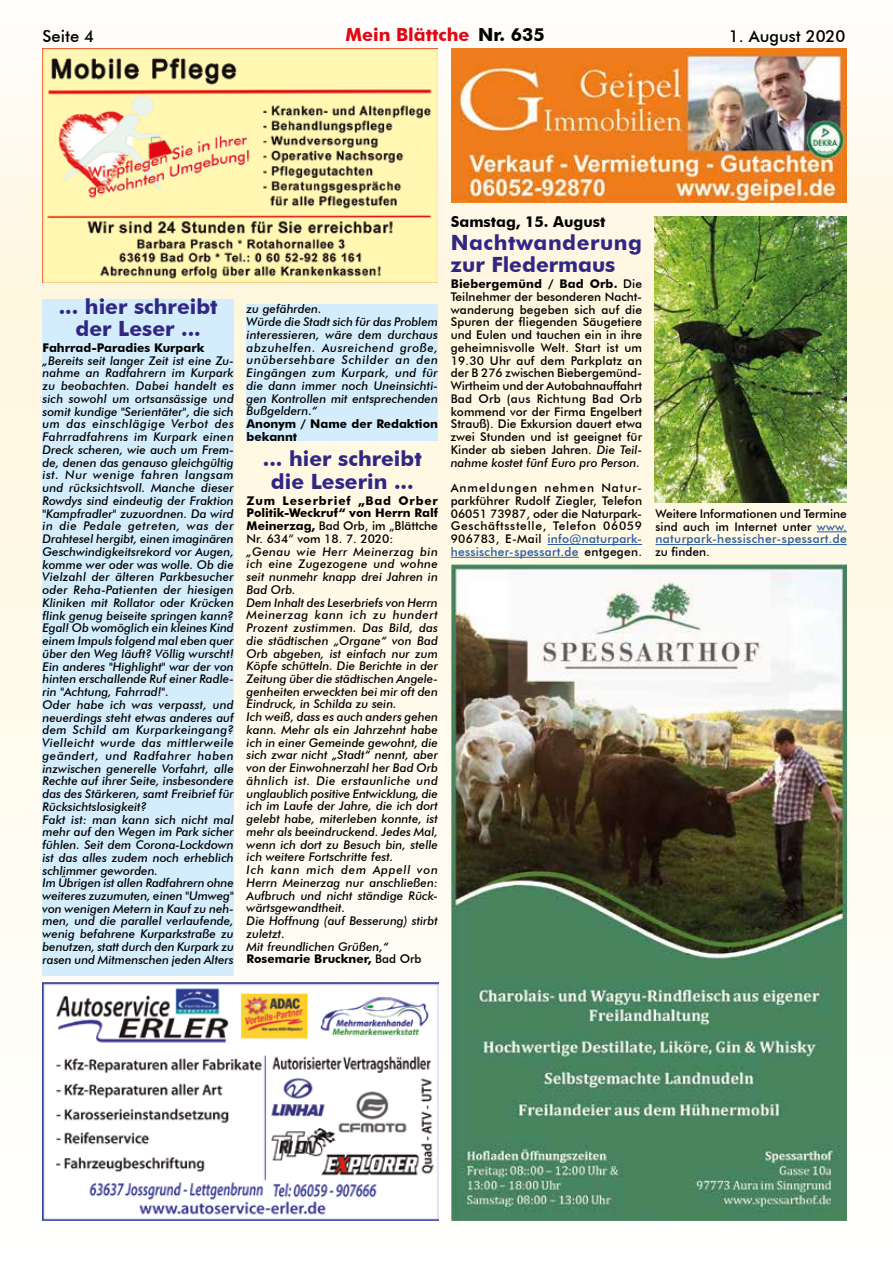
<style>
.page{position:relative;width:893px;height:1263px;background:#fff}
.page>*{position:absolute;margin:0;border:0;box-sizing:border-box;transform-origin:0 0}
.t1{font:700 21px/22.5px "Futura BT";color:#312783;text-align:center}
.t2{font:700 21px/22.5px "Futura BT";letter-spacing:.025em;color:#312783}
.t3{font:700 18px "Futura BT";color:#e30613}
.t4{font:500 16.5px "Futura BT";color:#000}
.t5{font:700 15px "Futura BT";color:#000}
.t6{font:italic 500 12px/12.8px "Futura BT";color:#000}
.t7{font:500 12px/12.8px "Futura BT";letter-spacing:.02em;color:#000;text-align:justify}
.t8{font:700 12px/12.8px "Futura BT";color:#000;text-align:justify}
.t9{font:500 12px "Futura BT";color:#000}
.s1{color:#000}
.s2{font-weight:500}
.s3{font-weight:700;font-style:normal}
.s4{font-style:normal}
.s5{font-weight:700}
.s6{font-style:italic}
.s7{color:#275b9b}
</style>
<div class="page">
<img style="left:0;top:48px;width:893px;height:1173px">
<img style="left:43px;top:48px;width:395px;height:234px">
<img style="left:451px;top:564px;width:396px;height:656px">
<img style="left:43px;top:983px;width:395px;height:237px">
<img style="left:451px;top:48px;width:396px;height:155px">
<hr style="left:548px;top:544px;width:94px;height:1px;background:#275b9b">
<hr style="left:451px;top:557px;width:128px;height:1px;background:#275b9b">
<div style="left:43px;top:299px;width:191px;height:676px;background:#d4edfc"></div>
<div style="left:247px;top:304px;width:191px;height:137px;background:#d4edfc"></div>
<hr style="left:817px;top:531px;width:30px;height:1px;background:#275b9b">
<hr style="left:655px;top:544px;width:192px;height:1px;background:#275b9b">
<img style="left:655px;top:216px;width:191px;height:286px">
<h3 class="t4" style="left:43px;top:26px;width:53px">Seite 4</h3>
<h2 class="t3" style="left:345px;top:24px;width:201px">Mein Blättche <span class="s1">Nr. 635</span></h2>
<h3 class="t4" style="left:729px;top:26px;width:118px">1. August 2020</h3>
<h1 class="t1" style="left:59px;top:295px;width:160px">... hier schreibt der Leser ...</h1>
<p class="t8" style="left:43px;top:341px;width:164px">Fahrrad-Paradies Kurpark</p>
<p class="t6" style="left:43px;top:354px;width:193px">„Bereits seit langer Zeit ist eine Zu&shy;nahme an Radfahrern im Kurpark zu beobachten. Dabei handelt es sich sowohl um ortsansässige und somit kundige "Serientäter", die sich um das einschlägige Verbot des Fahrradfahrens im Kurpark einen Dreck scheren, wie auch um Frem&shy;de, denen das genauso gleichgültig ist. Nur wenige fahren langsam und rücksichtsvoll. Manche dieser Rowdys sind eindeutig der Fraktion "Kampfradler" zuzuordnen. Da wird in die Pedale getreten, was der Drahtesel hergibt, einen imaginären Geschwindigkeitsrekord vor Augen, komme wer oder was wolle. Ob die Vielzahl der älteren Parkbesucher oder Reha-Patienten der hiesigen Kliniken mit Rollator oder Krücken flink genug beiseite springen kann?<br>Egal! Ob womöglich ein kleines Kind einem Impuls folgend mal eben quer über den Weg läuft? Völlig wurscht!<br>Ein anderes "Highlight" war der von hinten erschallende Ruf einer Radle&shy;rin "Achtung, Fahrrad!".<br>Oder habe ich was verpasst, und neuerdings steht etwas anderes auf dem Schild am Kurparkeingang?<br>Vielleicht wurde das mittlerweile geändert, und Radfahrer haben inzwischen generelle Vorfahrt, alle Rechte auf ihrer Seite, insbesondere das des Stärkeren, samt Freibrief für Rücksichtslosigkeit?<br>Fakt ist: man kann sich nicht mal mehr auf den Wegen im Park sicher fühlen. Seit dem Corona-Lockdown ist das alles zudem noch erheblich schlimmer geworden.<br>Im Übrigen ist allen Radfahrern ohne weiteres zuzumuten, einen "Umweg" von wenigen Metern in Kauf zu neh&shy;men, und die parallel verlaufende, wenig befahrene Kurparkstraße zu benutzen, statt durch den Kurpark zu rasen und Mitmenschen jeden Alters</p>
<p class="t6" style="left:247px;top:303px;width:193px">zu gefährden.<br>Würde die Stadt sich für das Problem interessieren, wäre dem durchaus abzuhelfen. Ausreichend große, unübersehbare Schilder an den<br>Eingängen zum Kurpark, und für die dann immer noch Uneinsichti&shy;gen Kontrollen mit entsprechenden<br>Bußgeldern.“</p>
<p class="t8" style="left:247px;top:417px;width:193px">Anonym / Name der Redaktion bekannt</p>
<h1 class="t1" style="left:263px;top:447px;width:160px">... hier schreibt die Leserin ...</h1>
<p class="t8" style="left:247px;top:494px;width:193px">Zum Leserbrief „Bad Orber Politik-Weckruf“ von Herrn Ralf Meinerzag, <span class="s2">Bad Orb, im „Blättche Nr. 634“ vom 18. 7. 2020:</span></p>
<p class="t6" style="left:247px;top:545px;width:193px">„Genau wie Herr Meinerzag bin ich eine Zugezogene und wohne seit nunmehr knapp drei Jahren in<br>Bad Orb.<br>Dem Inhalt des Leserbriefs von Herrn<br>Meinerzag kann ich zu hundert<br>Prozent zustimmen. Das Bild, das die städtischen „Organe“ von Bad<br>Orb abgeben, ist einfach nur zum<br>Köpfe schütteln. Die Berichte in der<br>Zeitung über die städtischen Angele&shy;genheiten erweckten bei mir oft den<br>Eindruck, in Schilda zu sein.<br>Ich weiß, dass es auch anders gehen kann. Mehr als ein Jahrzehnt habe ich in einer Gemeinde gewohnt, die sich zwar nicht „Stadt“ nennt, aber von der Einwohnerzahl her Bad Orb ähnlich ist. Die erstaunliche und unglaublich positive Entwicklung, die ich im Laufe der Jahre, die ich dort gelebt habe, miterleben konnte, ist mehr als beeindruckend. Jedes Mal, wenn ich dort zu Besuch bin, stelle ich weitere Fortschritte fest.<br>Ich kann mich dem Appell von<br>Herrn Meinerzag nur anschließen:<br>Aufbruch und nicht ständige Rück&shy;wärtsgewandtheit.<br>Die Hoffnung (auf Besserung) stirbt zuletzt.<br>Mit freundlichen Grüßen,“<br><span class="s3">Rosemarie Bruckner,</span> <span class="s4">Bad Orb</span></p>
<p class="t5" style="left:451px;top:213px;width:156px">Samstag, 15. August</p>
<h1 class="t2" style="left:451px;top:231px;width:193px">Nachtwanderung zur Fledermaus</h1>
<p class="t7" style="left:451px;top:277px;width:193px"><span class="s5">Biebergemünd / Bad Orb.</span> Die Teilnehmer der besonderen Nacht&shy;wanderung begeben sich auf die Spuren der fliegenden Säugetiere und Eulen und tauchen ein in ihre geheimnisvolle Welt. Start ist um 19.30 Uhr auf dem Parkplatz an der B 276 zwischen Biebergemünd-Wirtheim und der Autobahnauffahrt Bad Orb (aus Richtung Bad Orb kommend vor der Firma Engelbert Strauß). Die Exkursion dauert etwa zwei Stunden und ist geeignet für Kinder ab sieben Jahren. <span class="s6">Die Teil&shy;nahme kostet fünf Euro pro Person.</span></p>
<p class="t7" style="left:451px;top:481px;width:193px">Anmeldungen nehmen Natur&shy;parkführer Rudolf Ziegler, Telefon 06051 73987, oder die Naturpark-Geschäftsstelle, Telefon 06059<br>906783, E-Mail <span class="s7">info@naturpark&shy;hessischer-spessart.de</span> entgegen.</p>
<p class="t7" style="left:655px;top:507px;width:193px">Weitere Informationen und Termine sind auch im Internet unter <span class="s7">www. naturpark-hessischer-spessart.de</span></p>
<p class="t9" style="left:655px;top:544px;width:56px">zu finden.</p>
</div>
